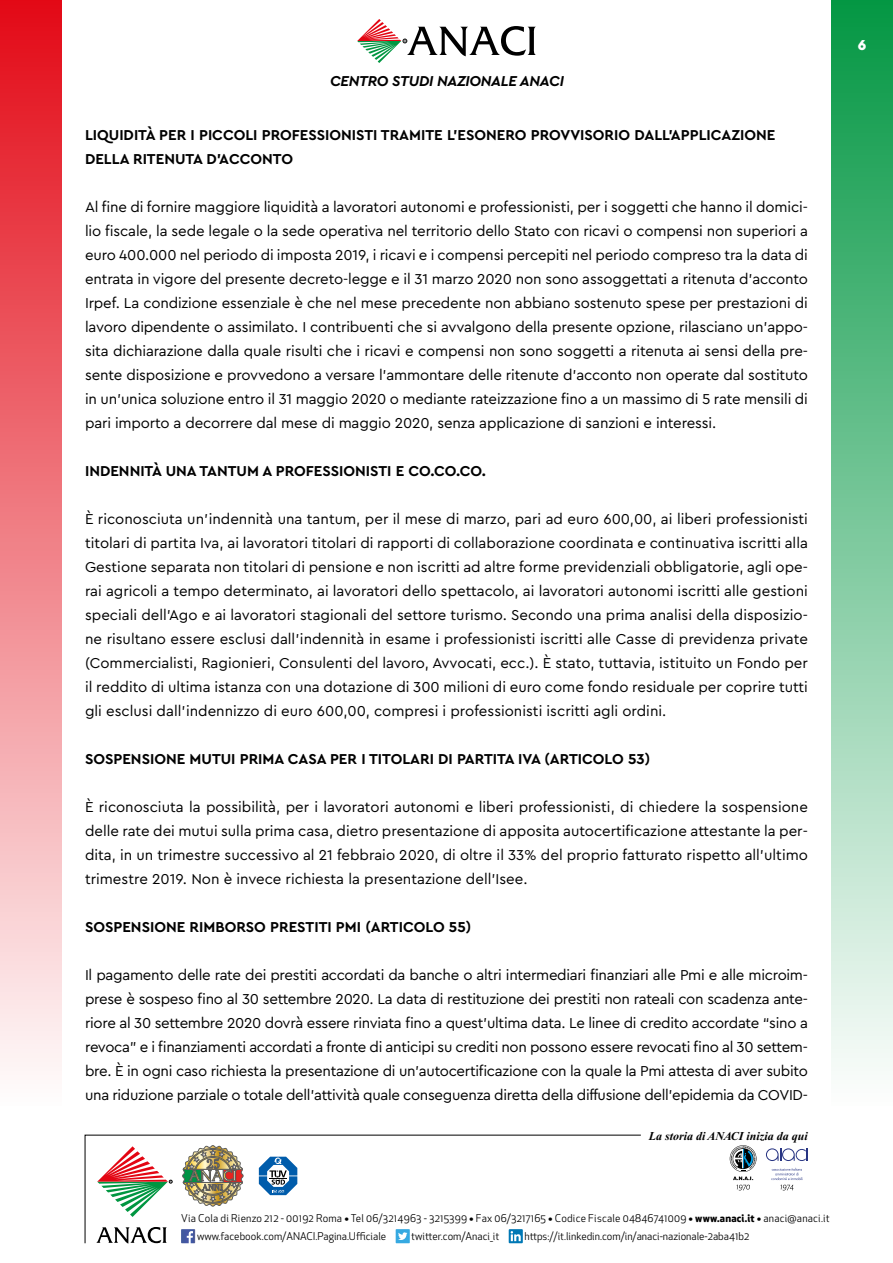
<style>
.page{position:relative;width:893px;height:1263px;background:#fff}
.page>*{position:absolute;margin:0;border:0;box-sizing:border-box;transform-origin:0 0}
.t1{font:15px/24px "Cera Pro";letter-spacing:-.01em;color:#000;text-align:justify}
.t2{font:700 15px/24px "Cera Pro";color:#000}
.t3{font:italic 700 15px "Cera Pro";letter-spacing:-.02em;color:#000}
.t4{font:900 15px "Cera Pro";color:#fff}
.t5{font:italic 700 12px "Times New Roman";color:#000}
.t6{font:10.5px/18px "Apex New";letter-spacing:.02em;color:#000}
.t7{font:10.5px "Apex New";color:#000}
.s1{font-family:"Cera Pro";font-weight:700;font-style:italic}
.s2{font-weight:700}
</style>
<div class="page">
<div style="left:0;top:0;width:62px;height:1106px;background:linear-gradient(to bottom,#e30916,#fefcfd)"></div>
<div style="left:831px;top:0;width:62px;height:1106px;background:linear-gradient(to bottom,#049743,#fdfefd)"></div>
<svg style="left:357px;top:19px;width:179px;height:44px"></svg>
<svg style="left:766px;top:1148px;width:42px;height:13px"></svg>
<svg style="left:730px;top:1145px;width:26px;height:45px"></svg>
<svg style="left:771px;top:1168px;width:32px;height:22px"></svg>
<svg style="left:85px;top:1135px;width:556px;height:108px"></svg>
<div style="left:396px;top:1229px;width:14px;height:14px;background:#36a9e1"></div>
<svg style="left:398px;top:1232px;width:9px;height:8px"></svg>
<img style="left:181px;top:1229px;width:14px;height:14px">
<svg style="left:509px;top:1229px;width:14px;height:14px"></svg>
<svg style="left:511px;top:1231px;width:10px;height:10px"></svg>
<img style="left:182px;top:1145px;width:61px;height:61px">
<svg style="left:259px;top:1157px;width:38px;height:38px"></svg>
<svg style="left:96px;top:1227px;width:71px;height:16px"></svg>
<svg style="left:97px;top:1146px;width:75px;height:71px"></svg>
<p class="t3" style="left:330px;top:71px;width:235px">CENTRO STUDI NAZIONALE ANACI</p>
<p class="t2" style="left:85px;top:122px;width:692px">LIQUIDITÀ PER I PICCOLI PROFESSIONISTI TRAMITE L’ESONERO PROVVISORIO DALL’APPLICAZIONE<br>DELLA RITENUTA D’ACCONTO</p>
<p class="t1" style="left:85px;top:194px;width:724px">Al fine di fornire maggiore liquidità a lavoratori autonomi e professionisti, per i soggetti che hanno il domici&shy;lio fiscale, la sede legale o la sede operativa nel territorio dello Stato con ricavi o compensi non superiori a euro 400.000 nel periodo di imposta 2019, i ricavi e i compensi percepiti nel periodo compreso tra la data di entrata in vigore del presente decreto-legge e il 31 marzo 2020 non sono assoggettati a ritenuta d’acconto Irpef. La condizione essenziale è che nel mese precedente non abbiano sostenuto spese per prestazioni di lavoro dipendente o assimilato. I contribuenti che si avvalgono della presente opzione, rilasciano un’appo&shy;sita dichiarazione dalla quale risulti che i ricavi e compensi non sono soggetti a ritenuta ai sensi della pre&shy;sente disposizione e provvedono a versare l’ammontare delle ritenute d’acconto non operate dal sostituto in un’unica soluzione entro il 31 maggio 2020 o mediante rateizzazione fino a un massimo di 5 rate mensili di pari importo a decorrere dal mese di maggio 2020, senza applicazione di sanzioni e interessi.</p>
<p class="t2" style="left:85px;top:458px;width:402px">INDENNITÀ UNA TANTUM A PROFESSIONISTI E CO.CO.CO.</p>
<p class="t1" style="left:85px;top:506px;width:724px">È riconosciuta un’indennità una tantum, per il mese di marzo, pari ad euro 600,00, ai liberi professionisti titolari di partita Iva, ai lavoratori titolari di rapporti di collaborazione coordinata e continuativa iscritti alla Gestione separata non titolari di pensione e non iscritti ad altre forme previdenziali obbligatorie, agli ope&shy;rai agricoli a tempo determinato, ai lavoratori dello spettacolo, ai lavoratori autonomi iscritti alle gestioni speciali dell’Ago e ai lavoratori stagionali del settore turismo. Secondo una prima analisi della disposizio&shy;ne risultano essere esclusi dall’indennità in esame i professionisti iscritti alle Casse di previdenza private (Commercialisti, Ragionieri, Consulenti del lavoro, Avvocati, ecc.). È stato, tuttavia, istituito un Fondo per il reddito di ultima istanza con una dotazione di 300 milioni di euro come fondo residuale per coprire tutti gli esclusi dall’indennizzo di euro 600,00, compresi i professionisti iscritti agli ordini.</p>
<p class="t2" style="left:85px;top:746px;width:567px">SOSPENSIONE MUTUI PRIMA CASA PER I TITOLARI DI PARTITA IVA (ARTICOLO 53)</p>
<p class="t1" style="left:85px;top:794px;width:724px">È riconosciuta la possibilità, per i lavoratori autonomi e liberi professionisti, di chiedere la sospensione delle rate dei mutui sulla prima casa, dietro presentazione di apposita autocertificazione attestante la per&shy;dita, in un trimestre successivo al 21 febbraio 2020, di oltre il 33% del proprio fatturato rispetto all’ultimo trimestre 2019. Non è invece richiesta la presentazione dell’Isee.</p>
<p class="t2" style="left:85px;top:914px;width:388px">SOSPENSIONE RIMBORSO PRESTITI PMI (ARTICOLO 55)</p>
<p class="t1" style="left:85px;top:962px;width:724px">Il pagamento delle rate dei prestiti accordati da banche o altri intermediari finanziari alle Pmi e alle microim&shy;prese è sospeso fino al 30 settembre 2020. La data di restituzione dei prestiti non rateali con scadenza ante&shy;riore al 30 settembre 2020 dovrà essere rinviata fino a quest’ultima data. Le linee di credito accordate “sino a revoca” e i finanziamenti accordati a fronte di anticipi su crediti non possono essere revocati fino al 30 settem&shy;bre. È in ogni caso richiesta la presentazione di un’autocertificazione con la quale la Pmi attesta di aver subito una riduzione parziale o totale dell’attività quale conseguenza diretta della diffusione dell’epidemia da COVID-</p>
<p class="t5" style="left:649px;top:1129px;width:161px">La storia di ANACI inizia da qui</p>
<p class="t6" style="left:197px;top:1209px;width:634px;text-indent:-16px">Via Cola di Rienzo 212 - 00192 Roma <span class="s1">•</span> Tel 06/3214963 - 3215399 <span class="s1">•</span> Fax 06/3217165 <span class="s1">•</span> Codice Fiscale 04846741009 <span class="s1">•</span> <span class="s2">www.anaci.it</span> <span class="s1">•</span> anaci@anaci.it www.facebook.com/ANACI.Pagina.Ufficiale</p>
<p class="t7" style="left:411px;top:1229px;width:90px">twitter.com/Anaci_it</p>
<p class="t7" style="left:524px;top:1229px;width:226px">https://it.linkedin.com/in/anaci-nazionale-2aba41b2</p>
<p class="t4" style="left:858px;top:35px;width:10px">6</p>
</div>
